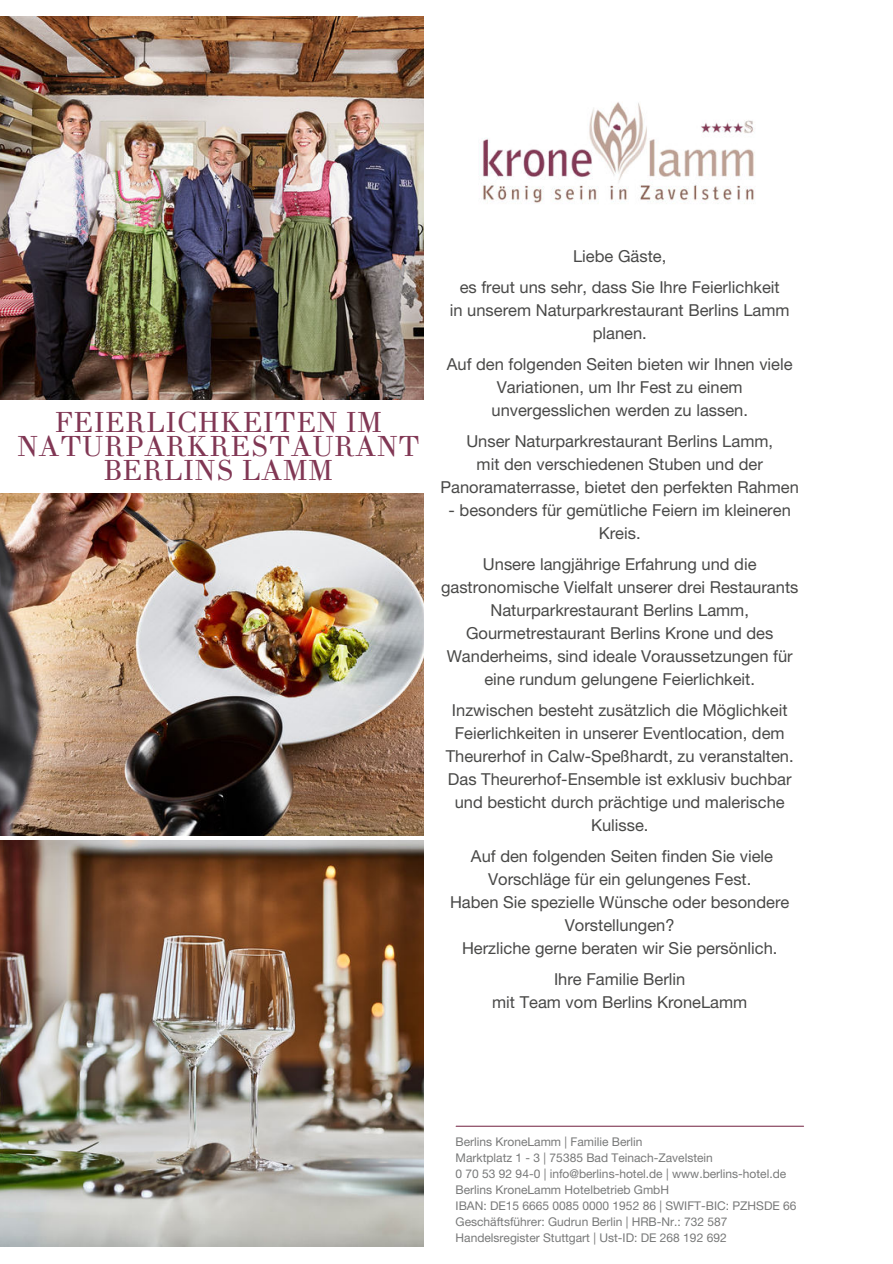
<style>
.page{position:relative;width:893px;height:1264px;background:#fff}
.page>*{position:absolute;margin:0;border:0;box-sizing:border-box;transform-origin:0 0}
.t1{font:28.5px/23.7px "Theano Didot";letter-spacing:.01em;color:#813754;text-align:center}
.t2{font:16.5px/23px "Helvetica Neue LT Pro";color:#494948;text-align:center}
.t3{font:12px/16px "Helvetica Neue LT Pro";color:#787979}
</style>
<div class="page">
<img style="left:0;top:17px;width:423px;height:383px">
<img style="left:0;top:493px;width:423px;height:342px">
<img style="left:0;top:840px;width:423px;height:405px">
<hr style="left:456px;top:1125px;width:347px;height:1px;background:#813754">
<img style="left:482px;top:102px;width:273px;height:102px">
<h1 class="t1" style="left:17px;top:411px;width:404px">FEIERLICHKEITEN IM<br>NATURPARKRESTAURANT<br>BERLINS LAMM</h1>
<p class="t2" style="left:459px;top:240px;width:321px;line-height:31px">Liebe Gäste,<br>es freut uns sehr, dass Sie Ihre Feierlichkeit</p>
<p class="t2" style="left:450px;top:298px;width:341px">in unserem Naturparkrestaurant Berlins Lamm planen.</p>
<p class="t2" style="left:447px;top:352px;width:347px">Auf den folgenden Seiten bieten wir Ihnen viele<br>Variationen, um Ihr Fest zu einem unvergesslichen werden zu lassen.</p>
<p class="t2" style="left:440px;top:429px;width:360px">Unser Naturparkrestaurant Berlins Lamm,<br>mit den verschiedenen Stuben und der<br>Panoramaterrasse, bietet den perfekten Rahmen</p>
<p class="t2" style="left:448px;top:498px;width:343px">- besonders für gemütliche Feiern im kleineren<br>Kreis.</p>
<p class="t2" style="left:441px;top:552px;width:359px">Unsere langjährige Erfahrung und die gastronomische Vielfalt unserer drei Restaurants Naturparkrestaurant Berlins Lamm, Gourmetrestaurant Berlins Krone und des Wanderheims, sind ideale Voraussetzungen für eine rundum gelungene Feierlichkeit.</p>
<p class="t2" style="left:445px;top:698px;width:349px">Inzwischen besteht zusätzlich die Möglichkeit Feierlichkeiten in unserer Eventlocation, dem Theurerhof in Calw-Speßhardt, zu veranstalten.<br>Das Theurerhof-Ensemble ist exklusiv buchbar und besticht durch prächtige und malerische Kulisse.</p>
<p class="t2" style="left:450px;top:844px;width:341px">Auf den folgenden Seiten finden Sie viele Vorschläge für ein gelungenes Fest.<br>Haben Sie spezielle Wünsche oder besondere Vorstellungen?<br>Herzliche gerne beraten wir Sie persönlich.</p>
<p class="t2" style="left:492px;top:967px;width:256px">Ihre Familie Berlin<br>mit Team vom Berlins KroneLamm</p>
<p class="t3" style="left:455px;top:1133px;width:342px">Berlins KroneLamm | Familie Berlin<br>Marktplatz 1 - 3 | 75385 Bad Teinach-Zavelstein<br>0 70 53 92 94-0 | info@berlins-hotel.de | www.berlins-hotel.de Berlins KroneLamm Hotelbetrieb GmbH<br>IBAN: DE15 6665 0085 0000 1952 86 | SWIFT-BIC: PZHSDE 66<br>Geschäftsführer: Gudrun Berlin | HRB-Nr.: 732 587<br>Handelsregister Stuttgart | Ust-ID: DE 268 192 692</p>
</div>
